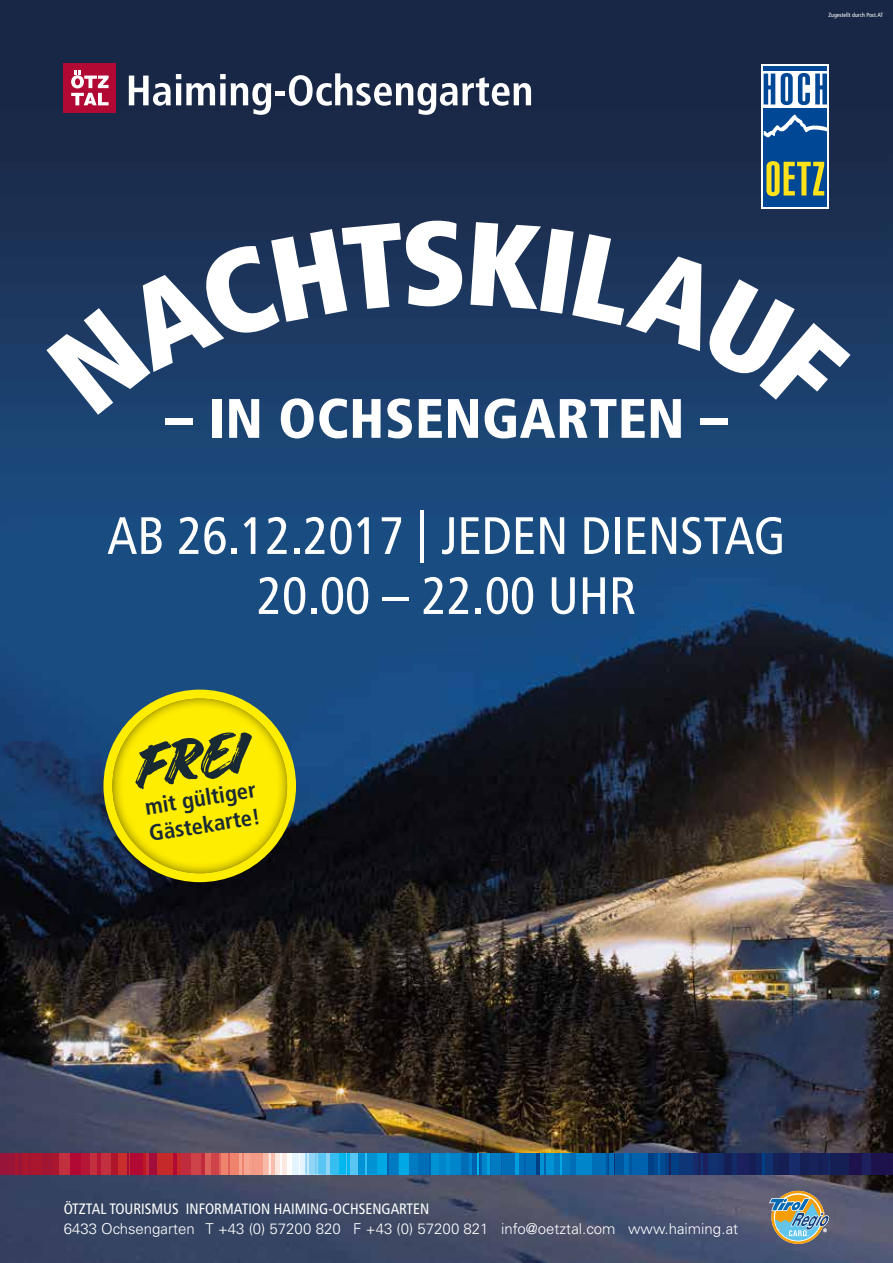
<style>
.page{position:relative;width:893px;height:1263px;background:#fff}
.page>*{position:absolute;margin:0;border:0;box-sizing:border-box;transform-origin:0 0}
.t1{font:70.5px "Handelson Two";color:#192934}
.t2{font:900 condensed 55.5px "Frutiger LT Std";letter-spacing:.01em;color:#fff}
.t3{font:condensed 52.5px/60px "Frutiger LT Std";color:#fff;text-align:center}
.t4{font:700 condensed 22.5px/27px "Frutiger LT Std";color:#192934}
.t5{font:300 15px "Univers LT Std";color:#fff}
.t6{font:condensed 15px "Frutiger LT Std";color:#fff}
.t7{font:condensed 6px "Frutiger LT Std";color:#fff}
</style>
<div class="page">
<img style="left:0;top:0;width:893px;height:1263px">
<div style="left:0;top:1153px;width:65px;height:21px;background:#ab162f"></div>
<div style="left:62px;top:1153px;width:23px;height:21px;background:#b10933"></div>
<div style="left:81px;top:1153px;width:24px;height:21px;background:#b61636"></div>
<div style="left:101px;top:1153px;width:24px;height:21px;background:#c22f3f"></div>
<div style="left:91px;top:1153px;width:6px;height:21px;background:#c22f3f"></div>
<div style="left:59px;top:1153px;width:11px;height:21px;background:#c22f3f"></div>
<div style="left:42px;top:1153px;width:11px;height:21px;background:#a21634"></div>
<div style="left:0;top:1153px;width:15px;height:21px;background:#981539"></div>
<hr style="left:18px;top:1153px;width:4px;height:21px;background:#981539">
<svg style="left:29px;top:1153px;width:1px;height:21px"></svg>
<div style="left:808px;top:1153px;width:26px;height:21px;background:#0c316f"></div>
<div style="left:830px;top:1153px;width:25px;height:21px;background:#151f53"></div>
<div style="left:849px;top:1153px;width:44px;height:21px;background:#1e124c"></div>
<div style="left:863px;top:1153px;width:8px;height:21px;background:#1c205c"></div>
<div style="left:407px;top:1153px;width:12px;height:21px;background:#007ac1"></div>
<div style="left:418px;top:1153px;width:12px;height:21px;background:#006eb7"></div>
<div style="left:429px;top:1153px;width:10px;height:21px;background:#0061ad"></div>
<div style="left:436px;top:1153px;width:42px;height:21px;background:#0085ca"></div>
<div style="left:472px;top:1153px;width:45px;height:21px;background:#0061ad"></div>
<div style="left:461px;top:1153px;width:8px;height:21px;background:#006eb7"></div>
<div style="left:591px;top:1153px;width:37px;height:21px;background:#0e3576"></div>
<svg style="left:828px;top:1153px;width:1px;height:21px"></svg>
<div style="left:483px;top:1153px;width:5px;height:21px;background:#0085ca"></div>
<div style="left:487px;top:1153px;width:10px;height:21px;background:#009edc"></div>
<svg style="left:500px;top:1153px;width:3px;height:21px"></svg>
<div style="left:503px;top:1153px;width:13px;height:21px;background:#006eb7"></div>
<svg style="left:515px;top:1153px;width:5px;height:21px"></svg>
<div style="left:539px;top:1153px;width:17px;height:21px;background:#0092d3"></div>
<div style="left:554px;top:1153px;width:18px;height:21px;background:#007ac1"></div>
<div style="left:570px;top:1153px;width:17px;height:21px;background:#006eb7"></div>
<div style="left:584px;top:1153px;width:30px;height:21px;background:#006eb7"></div>
<div style="left:615px;top:1153px;width:26px;height:21px;background:#00569f"></div>
<div style="left:638px;top:1153px;width:30px;height:21px;background:#004a91"></div>
<div style="left:665px;top:1153px;width:30px;height:21px;background:#003f84"></div>
<div style="left:694px;top:1153px;width:30px;height:21px;background:#11306e"></div>
<div style="left:719px;top:1153px;width:30px;height:21px;background:#132b67"></div>
<div style="left:745px;top:1153px;width:26px;height:21px;background:#14265f"></div>
<div style="left:770px;top:1153px;width:27px;height:21px;background:#152258"></div>
<div style="left:795px;top:1153px;width:26px;height:21px;background:#162259"></div>
<div style="left:820px;top:1153px;width:8px;height:21px;background:#162259"></div>
<div style="left:392px;top:1153px;width:17px;height:21px;background:#00a9e4"></div>
<div style="left:431px;top:1153px;width:18px;height:21px;background:#0092d3"></div>
<div style="left:439px;top:1153px;width:7px;height:21px;background:#0085ca"></div>
<div style="left:490px;top:1153px;width:10px;height:21px;background:#006eb7"></div>
<div style="left:520px;top:1153px;width:16px;height:21px;background:#006eb7"></div>
<hr style="left:477px;top:1153px;width:3px;height:21px;background:#00569f">
<hr style="left:544px;top:1153px;width:2px;height:21px;background:#0061ad">
<div style="left:697px;top:1153px;width:10px;height:21px;background:#1c215e"></div>
<div style="left:739px;top:1153px;width:17px;height:21px;background:#151f53"></div>
<hr style="left:536px;top:1153px;width:3px;height:21px;background:#003f84">
<hr style="left:818px;top:1153px;width:4px;height:21px;background:#151f53">
<div style="left:681px;top:1153px;width:17px;height:21px;background:#172b6a"></div>
<div style="left:778px;top:1153px;width:13px;height:21px;background:#151f53"></div>
<hr style="left:669px;top:1153px;width:2px;height:21px;background:#1c215e">
<div style="left:798px;top:1153px;width:11px;height:21px;background:#151f53"></div>
<hr style="left:607px;top:1153px;width:2px;height:21px;background:#004a91">
<div style="left:737px;top:1153px;width:11px;height:21px;background:#1c215e"></div>
<hr style="left:477px;top:1153px;width:2px;height:21px;background:#00b6ed">
<div style="left:491px;top:1153px;width:9px;height:21px;background:#007ac1"></div>
<hr style="left:524px;top:1153px;width:2px;height:21px;background:#0061ad">
<svg style="left:560px;top:1153px;width:1px;height:21px"></svg>
<div style="left:576px;top:1153px;width:15px;height:21px;background:#0085ca"></div>
<div style="left:632px;top:1153px;width:16px;height:21px;background:#0061ad"></div>
<hr style="left:606px;top:1153px;width:2px;height:21px;background:#00569f">
<svg style="left:658px;top:1153px;width:1px;height:21px"></svg>
<div style="left:624px;top:1153px;width:5px;height:21px;background:#006eb7"></div>
<div style="left:764px;top:1153px;width:9px;height:21px;background:#11306e"></div>
<div style="left:789px;top:1153px;width:11px;height:21px;background:#172b6a"></div>
<div style="left:648px;top:1153px;width:6px;height:21px;background:#003f84"></div>
<div style="left:679px;top:1153px;width:14px;height:21px;background:#0e3576"></div>
<div style="left:725px;top:1153px;width:7px;height:21px;background:#151f53"></div>
<svg style="left:702px;top:1153px;width:1px;height:21px"></svg>
<hr style="left:762px;top:1153px;width:3px;height:21px;background:#003f84">
<div style="left:111px;top:1153px;width:8px;height:21px;background:#af162c"></div>
<div style="left:118px;top:1153px;width:16px;height:21px;background:#c72e2d"></div>
<div style="left:133px;top:1153px;width:26px;height:21px;background:#be1622"></div>
<div style="left:157px;top:1153px;width:26px;height:21px;background:#c5292a"></div>
<div style="left:181px;top:1153px;width:26px;height:21px;background:#c02c3e"></div>
<div style="left:205px;top:1153px;width:27px;height:21px;background:#dd605a"></div>
<div style="left:230px;top:1153px;width:10px;height:21px;background:#f0836e"></div>
<div style="left:240px;top:1153px;width:10px;height:21px;background:#f5a793"></div>
<div style="left:249px;top:1153px;width:10px;height:21px;background:#f49f8a"></div>
<svg style="left:127px;top:1153px;width:4px;height:21px"></svg>
<div style="left:147px;top:1153px;width:10px;height:21px;background:#a30d39"></div>
<hr style="left:146px;top:1153px;width:3px;height:21px;background:#c02c3e">
<div style="left:191px;top:1153px;width:10px;height:21px;background:#cd4349"></div>
<hr style="left:173px;top:1153px;width:3px;height:21px;background:#b10933">
<div style="left:211px;top:1153px;width:8px;height:21px;background:#cd4349"></div>
<svg style="left:242px;top:1153px;width:1px;height:21px"></svg>
<div style="left:221px;top:1153px;width:6px;height:21px;background:#f0836e"></div>
<div style="left:131px;top:1153px;width:12px;height:21px;background:#b10933"></div>
<div style="left:252px;top:1153px;width:9px;height:21px;background:#f39883"></div>
<div style="left:279px;top:1153px;width:21px;height:21px;background:#fff"></div>
<div style="left:388px;top:1153px;width:10px;height:21px;background:#007ac1"></div>
<svg style="left:262px;top:1153px;width:18px;height:21px"></svg>
<div style="left:254px;top:1153px;width:8px;height:21px;background:#f49c87"></div>
<hr style="left:271px;top:1153px;width:4px;height:21px;background:#f8bdac">
<div style="left:282px;top:1153px;width:5px;height:21px;background:#fde8e1"></div>
<div style="left:292px;top:1153px;width:7px;height:21px;background:#e4f4fe"></div>
<svg style="left:300px;top:1153px;width:88px;height:21px;background:#42baea"></svg>
<hr style="left:365px;top:1153px;width:2px;height:21px;background:#36bef0">
<svg style="left:762px;top:64px;width:67px;height:144px"></svg>
<div style="left:764px;top:108px;width:63px;height:98px;background:#004896"></div>
<svg style="left:766px;top:161px;width:58px;height:35px"></svg>
<svg style="left:764px;top:115px;width:63px;height:22px"></svg>
<svg style="left:764px;top:74px;width:11px;height:30px"></svg>
<svg style="left:781px;top:73px;width:46px;height:32px"></svg>
<hr style="left:764px;top:66px;width:63px;height:4px;background:#004896">
<div style="left:103px;top:690px;width:193px;height:192px;background:#ffed00;border-radius:50%"></div>
<div style="left:112px;top:696px;width:175px;height:178px;background:#000;opacity:.6"></div>
<svg style="left:769px;top:1191px;width:60px;height:53px;background:#8e988d"></svg>
<div style="left:64px;top:64px;width:52px;height:49px;background:#b10933"></div>
<svg style="left:71px;top:70px;width:38px;height:35px"></svg>
<svg style="left:129px;top:74px;width:142px;height:41px"></svg>
<hr style="left:275px;top:91px;width:10px;height:4px;background:#fff">
<svg style="left:289px;top:73px;width:242px;height:42px"></svg>
<svg style="left:46px;top:220px;width:417px;height:195px;background:#1c3861"></svg>
<svg style="left:470px;top:222px;width:380px;height:195px;background:#1c3861"></svg>
<p class="t7" style="left:828px;top:12px;width:56px">Zugestellt durch Post.AT</p>
<h2 class="t2" style="left:165px;top:385px;width:564px">– IN OCHSENGARTEN –</h2>
<h3 class="t3" style="left:107px;top:506px;width:680px">AB 26.12.2017 | JEDEN DIENSTAG<br>20.00 – 22.00 UHR</h3>
<h1 class="t1" style="left:126px;top:730px;width:114px;rotate:-9deg">FREI</h1>
<h3 class="t4" style="left:143px;top:793px;width:114px;rotate:-9deg">mit gültiger<br>Gästekarte!</h3>
<p class="t6" style="left:64px;top:1200px;width:367px">ÖTZTAL TOURISMUS INFORMATION HAIMING-OCHSENGARTEN</p>
<p class="t5" style="left:64px;top:1219px;width:676px">6433 Ochsengarten T +43 (0) 57200 820 F +43 (0) 57200 821 info@oetztal.com www.haiming.at</p>
</div>
